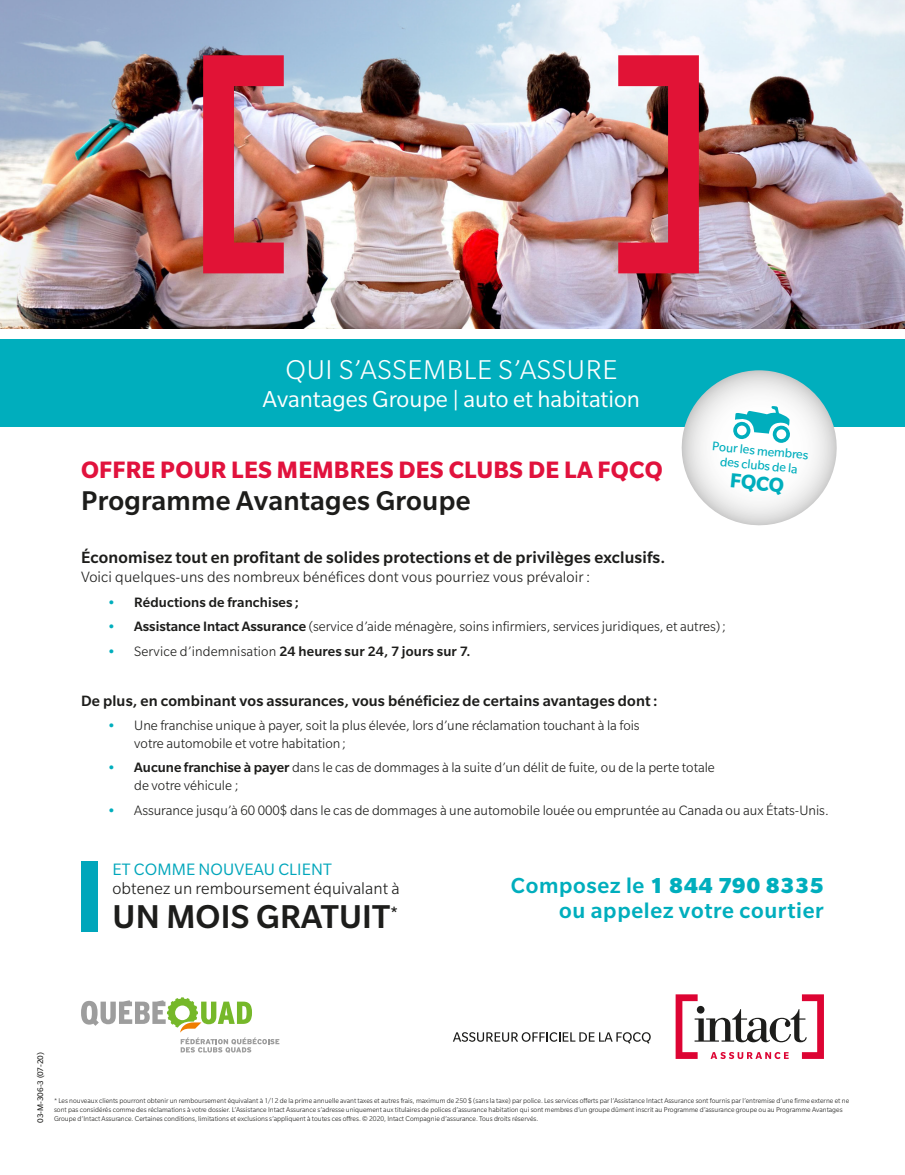
<style>
.page{position:relative;width:905px;height:1175px;background:#fff}
.page>*{position:absolute;margin:0;border:0;box-sizing:border-box;transform-origin:0 0}
.sous_titre_int{font:500 36px "Slate Std";letter-spacing:.005em;color:#1d1d1b}
.t1{font:500 29.55px "Slate Std";letter-spacing:.01em;color:#1d1d1b}
.Nom_Produit{font:300 29.55px "Slate Std";letter-spacing:.02em;color:#fff}
.t2{font:700 25.8px "Slate Std";letter-spacing:.01em;color:#e1123d}
.Nom_Produit-2{font:25.05px "Slate Std";color:#fff}
.t3{font:500 23.7px/25px "Slate Std";letter-spacing:.03em;color:#00aebd;text-align:right}
.t4{font:700 22.05px "Slate Std";color:#00aebd}
.sous_titre_int-2{font:300 18px/18.9px "Slate Std";letter-spacing:.005em;color:#1d1d1b}
.t5{font:500 17.7px "Slate Std";letter-spacing:.01em;color:#1d1d1b}
.t6{font:500 16.2px "Slate Std";letter-spacing:.01em;color:#1d1d1b}
.t7{font:300 16.2px "Slate Std";letter-spacing:.01em;color:#1d1d1b}
.t8{font:300 14.85px/17.7px "Slate Std";color:#1d1d1b}
.t9{font:500 14.85px "Slate Std";letter-spacing:.01em;color:#1d1d1b}
.t10{font:13.5px/14.5px "Slate Std";color:#00aebd;text-align:center}
.t11{font:8.85px "Slate Std";color:#1d1d1b}
.t12{font:300 7.5px/9px "Slate Std";color:#1d1d1b}
.s1{color:#00aebd}
.s2{font-weight:500;color:#00aebd}
.s3{font-weight:500}
.s4{font-weight:300}
.s5{font-weight:400;color:#00a6bb}
.s6{font-weight:900}
</style>
<div class="page">
<img style="left:0;top:0;width:904px;height:328px">
<img style="left:203px;top:55px;width:81px;height:218px">
<img style="left:618px;top:55px;width:81px;height:218px">
<div style="left:0;top:339px;width:904px;height:88px;background:#00aebd"></div>
<div style="left:81px;top:861px;width:16px;height:70px;background:#00a6bb"></div>
<svg style="left:81px;top:997px;width:198px;height:55px"></svg>
<svg style="left:681px;top:370px;width:156px;height:156px"></svg>
<svg style="left:453px;top:1032px;width:197px;height:11px"></svg>
<svg style="left:675px;top:994px;width:148px;height:65px"></svg>
<p class="Nom_Produit" style="left:285px;top:354px;width:333px">QUI S’ASSEMBLE S’ASSURE</p>
<p class="Nom_Produit-2" style="left:263px;top:386px;width:378px">Avantages Groupe | auto et habitation</p>
<p class="t2" style="left:81px;top:455px;width:583px">OFFRE POUR LES MEMBRES DES CLUBS DE LA FQCQ</p>
<p class="t1" style="left:81px;top:485px;width:391px">Programme Avantages Groupe</p>
<p class="t10" style="left:713px;top:438px;width:98px;rotate:6deg">Pour les membres des clubs de la</p>
<p class="t4" style="left:731px;top:468px;width:56px;rotate:5deg">FQCQ</p>
<p class="t5" style="left:81px;top:547px;width:585px">Économisez tout en profitant de solides protections et de privilèges exclusifs.</p>
<p class="t7" style="left:81px;top:568px;width:510px">Voici quelques-uns des nombreux bénéfices dont vous pourriez vous prévaloir:</p>
<p class="t9" style="left:108px;top:594px;width:192px"><span class="s1">•</span> Réductions de franchises ;</p>
<p class="t8" style="left:108px;top:617px;width:619px"><span class="s2">•</span> <span class="s3">Assistance Intact Assurance</span> (service d’aide ménagère, soins infirmiers, services juridiques, et autres);</p>
<p class="t9" style="left:108px;top:643px;width:364px"><span class="s1">•</span> <span class="s4">Service d’indemnisation</span> 24 heures sur 24, 7 jours sur 7.</p>
<p class="t6" style="left:81px;top:692px;width:578px">De plus, en combinant vos assurances, vous bénéficiez de certains avantages dont:</p>
<p class="t8" style="left:134px;top:716px;width:507px;text-indent:-27px"><span class="s2">•</span> Une franchise unique à payer, soit la plus élevée, lors d’une réclamation touchant à la fois votre automobile et votre habitation;</p>
<p class="t8" style="left:134px;top:759px;width:582px;text-indent:-27px"><span class="s2">•</span> <span class="s3">Aucune franchise à payer</span> dans le cas de dommages à la suite d’un délit de fuite, ou de la perte totale de votre véhicule ;</p>
<p class="t8" style="left:108px;top:801px;width:722px"><span class="s2">•</span> Assurance jusqu’à 60 000$ dans le cas de dommages à une automobile louée ou empruntée au Canada ou aux États-Unis.</p>
<p class="sous_titre_int-2" style="left:113px;top:859px;width:288px"><span class="s5">ET COMME NOUVEAU CLIENT<br></span>obtenez un remboursement équivalant à</p>
<p class="sous_titre_int" style="left:113px;top:897px;width:287px">UN MOIS GRATUIT<sup>*</sup></p>
<p class="t3" style="left:511px;top:872px;width:314px">Composez le <span class="s6">1 844 790 8335 </span>ou appelez votre courtier</p>
<p class="t11" style="left:36px;top:1123px;width:73px;rotate:-90deg">03-M-306-3 (07-20)</p>
<p class="t12" style="left:54px;top:1096px;width:796px">* Les nouveaux clients pourront obtenir un remboursement équivalant à 1/12 de la prime annuelle avant taxes et autres frais, maximum de 250 $ (sans la taxe) par police. Les services offerts par l’Assistance Intact Assurance sont fournis par l’entremise d’une firme externe et ne sont pas considérés comme des réclamations à votre dossier. L’Assistance Intact Assurance s’adresse uniquement aux titulaires de polices d’assurance habitation qui sont membres d’un groupe dûment inscrit au Programme d’assurance groupe ou au Programme Avantages</p>
<p class="t12" style="left:54px;top:1114px;width:486px">Groupe d’Intact Assurance. Certaines conditions, limitations et exclusions s’appliquent à toutes ces offres. © 2020, Intact Compagnie d’assurance. Tous droits réservés.</p>
</div>
